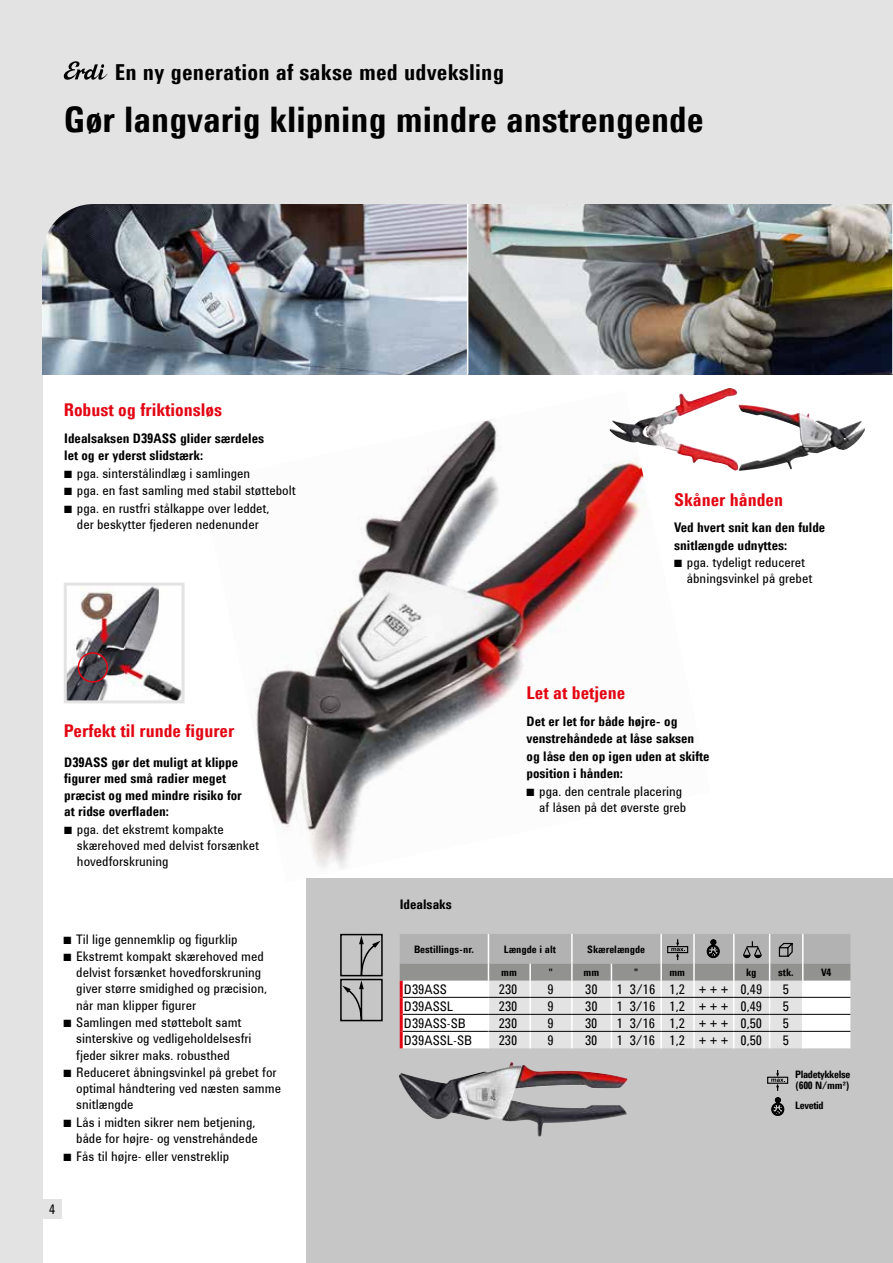
<style>
.page{position:relative;width:893px;height:1263px;background:#fff}
.page>*{position:absolute;margin:0;border:0;box-sizing:border-box;transform-origin:0 0}
.t1{font:700 36px "Utah WGL Cond";color:#000}
.t2{font:700 22.5px "Utah WGL Cond";letter-spacing:.01em;color:#000}
.t3{font:700 18px "Utah WGL Cond";color:#e30613}
.t4{font:13.5px/16.2px "Utah WGL Cond";color:#000}
.t5{font:700 13.5px/17.4px "Utah WGL Cond";color:#000}
.t6{font:700 10.5px "Utah WGL Cond";color:#000}
.t7{font:700 10.5px/10.5px "Utah WGL Cond";letter-spacing:-.03em;color:#000}
</style>
<div class="page">
<div style="left:0;top:0;width:893px;height:204px;background:#e4e3e3"></div>
<div style="left:306px;top:878px;width:587px;height:385px;background:#c6c6c6"></div>
<div style="left:0;top:0;width:43px;height:1263px;background:#e4e3e3"></div>
<div style="left:43px;top:1199px;width:19px;height:20px;background:#e4e3e3"></div>
<img style="left:399px;top:1062px;width:228px;height:75px">
<svg style="left:340px;top:934px;width:43px;height:87px"></svg>
<img style="left:43px;top:204px;width:424px;height:170px">
<img style="left:468px;top:204px;width:424px;height:170px">
<svg style="left:42px;top:204px;width:52px;height:51px;background:#67686d"></svg>
<img style="left:251px;top:419px;width:393px;height:450px">
<img style="left:610px;top:388px;width:129px;height:82px">
<svg style="left:64px;top:61px;width:43px;height:19px"></svg>
<img style="left:68px;top:587px;width:113px;height:112px">
<div style="left:64px;top:583px;width:121px;height:120px;border:3px solid #e4e3e3"></div>
<div style="left:78px;top:652px;width:30px;height:31px;border:2px solid #e30613;border-radius:50%"></div>
<hr style="left:400px;top:981px;width:3px;height:16px;background:#e30613">
<hr style="left:400px;top:997px;width:3px;height:17px;background:#e30613">
<hr style="left:400px;top:1014px;width:3px;height:17px;background:#e30613">
<hr style="left:400px;top:1031px;width:3px;height:17px;background:#e30613">
<hr style="left:400px;top:934px;width:3px;height:30px;background:#b2b2b2">
<hr style="left:400px;top:964px;width:3px;height:17px;background:#929291">
<svg style="left:401px;top:934px;width:449px;height:114px;background:#c9c8c8"></svg>
<div style="left:767px;top:1077px;width:21px;height:7px;border:1px solid #000"></div>
<svg style="left:771px;top:1070px;width:14px;height:21px"></svg>
<svg style="left:771px;top:1097px;width:13px;height:18px"></svg>
<div style="left:384px;top:1134px;width:91px;height:95px;background:#c6c6c6"></div>
<svg style="left:527px;top:788px;width:7px;height:8px"></svg>
<h2 class="t2" style="left:115px;top:64px;width:391px">En ny generation af sakse med udveksling</h2>
<h1 class="t1" style="left:64px;top:106px;width:641px">Gør langvarig klipning mindre anstrengende</h1>
<h3 class="t3" style="left:64px;top:403px;width:160px">Robust og friktionsløs</h3>
<p class="t5" style="left:64px;top:430px;width:201px">Idealsaksen D39ASS glider særdeles let og er yderst slidstærk:</p>
<p class="t4" style="left:77px;top:465px;width:220px;line-height:17.5px">pga. sinterstålindlæg i samlingen<br>pga. en fast samling med stabil støttebolt pga. en rustfri stålkappe over leddet,</p>
<p class="t4" style="left:77px;top:517px;width:183px">der beskytter fjederen nedenunder</p>
<h3 class="t3" style="left:64px;top:717px;width:172px">Perfekt til runde figurer</h3>
<p class="t5" style="left:64px;top:755px;width:176px;line-height:16.2px">D39ASS gør det muligt at klippe figurer med små radier meget</p>
<p class="t5" style="left:64px;top:788px;width:179px;line-height:16.2px">præcist og med mindre risiko for at ridse overfladen:</p>
<p class="t4" style="left:77px;top:822px;width:184px">pga. det ekstremt kompakte skærehoved med delvist forsænket hovedforskruning</p>
<p class="t4" style="left:49px;top:1202px;width:8px">4</p>
<p class="t4" style="left:76px;top:929px;width:189px;line-height:17.5px">Til lige gennemklip og figurklip<br>Ekstremt kompakt skærehoved med</p>
<p class="t4" style="left:76px;top:965px;width:192px">delvist forsænket hovedforskruning giver større smidighed og præcision, når man klipper figurer</p>
<p class="t4" style="left:76px;top:1015px;width:177px">Samlingen med støttebolt samt sinterskive og vedligeholdelsesfri fjeder sikrer maks. robusthed</p>
<p class="t4" style="left:76px;top:1065px;width:206px">Reduceret åbningsvinkel på grebet for optimal håndtering ved næsten samme snitlængde</p>
<p class="t4" style="left:76px;top:1115px;width:183px">Lås i midten sikrer nem betjening, både for højre- og venstrehåndede</p>
<p class="t4" style="left:76px;top:1149px;width:154px">Fås til højre- eller venstreklip</p>
<h3 class="t3" style="left:674px;top:493px;width:110px">Skåner hånden</h3>
<h3 class="t3" style="left:526px;top:686px;width:100px">Let at betjene</h3>
<p class="t5" style="left:674px;top:520px;width:153px">Ved hvert snit kan den fulde snitlængde udnyttes:</p>
<p class="t4" style="left:687px;top:555px;width:127px">pga. tydeligt reduceret åbningsvinkel på grebet</p>
<p class="t5" style="left:526px;top:713px;width:184px">Det er let for både højre- og venstrehåndede at låse saksen og låse den op igen uden at skifte position i hånden:</p>
<p class="t4" style="left:539px;top:784px;width:149px">pga. den centrale placering af låsen på det øverste greb</p>
<p class="t5" style="left:400px;top:897px;width:54px">Idealsaks</p>
<p class="t6" style="left:414px;top:945px;width:61px">Bestillings-nr.</p>
<p class="t6" style="left:504px;top:945px;width:54px">Længde i alt</p>
<p class="t6" style="left:587px;top:945px;width:60px">Skærelængde</p>
<p class="t6" style="left:501px;top:968px;width:17px">mm</p>
<p class="t6" style="left:549px;top:968px;width:5px">"</p>
<p class="t6" style="left:634px;top:968px;width:5px">"</p>
<p class="t6" style="left:583px;top:968px;width:17px">mm</p>
<p class="t6" style="left:669px;top:968px;width:17px">mm</p>
<p class="t6" style="left:746px;top:968px;width:12px">kg</p>
<p class="t6" style="left:778px;top:968px;width:17px">stk.</p>
<p class="t6" style="left:821px;top:968px;width:12px">V4</p>
<p class="t4" style="left:404px;top:982px;width:45px">D39ASS</p>
<p class="t4" style="left:499px;top:982px;width:20px">230</p>
<p class="t4" style="left:548px;top:982px;width:8px">9</p>
<p class="t4" style="left:585px;top:982px;width:14px">30</p>
<p class="t4" style="left:617px;top:982px;width:147px">1 3/16 1,2 + + + 0,49</p>
<p class="t4" style="left:783px;top:982px;width:8px">5</p>
<p class="t4" style="left:404px;top:999px;width:51px">D39ASSL</p>
<p class="t4" style="left:499px;top:999px;width:20px">230</p>
<p class="t4" style="left:548px;top:999px;width:8px">9</p>
<p class="t4" style="left:585px;top:999px;width:14px">30</p>
<p class="t4" style="left:617px;top:999px;width:147px">1 3/16 1,2 + + + 0,49</p>
<p class="t4" style="left:783px;top:999px;width:8px">5</p>
<p class="t4" style="left:404px;top:1016px;width:64px">D39ASS-SB</p>
<p class="t4" style="left:499px;top:1016px;width:20px">230</p>
<p class="t4" style="left:548px;top:1016px;width:8px">9</p>
<p class="t4" style="left:585px;top:1016px;width:14px">30</p>
<p class="t4" style="left:617px;top:1016px;width:147px">1 3/16 1,2 + + + 0,50</p>
<p class="t4" style="left:783px;top:1016px;width:8px">5</p>
<p class="t4" style="left:404px;top:1033px;width:70px">D39ASSL-SB</p>
<p class="t4" style="left:499px;top:1033px;width:20px">230</p>
<p class="t4" style="left:548px;top:1033px;width:8px">9</p>
<p class="t4" style="left:585px;top:1033px;width:14px">30</p>
<p class="t4" style="left:617px;top:1033px;width:147px">1 3/16 1,2 + + + 0,50</p>
<p class="t4" style="left:783px;top:1033px;width:8px">5</p>
<p class="t7" style="left:795px;top:1070px;width:57px">Pladetykkelse (600 N/mm²)</p>
<p class="t7" style="left:795px;top:1101px;width:30px">Levetid</p>
</div>
